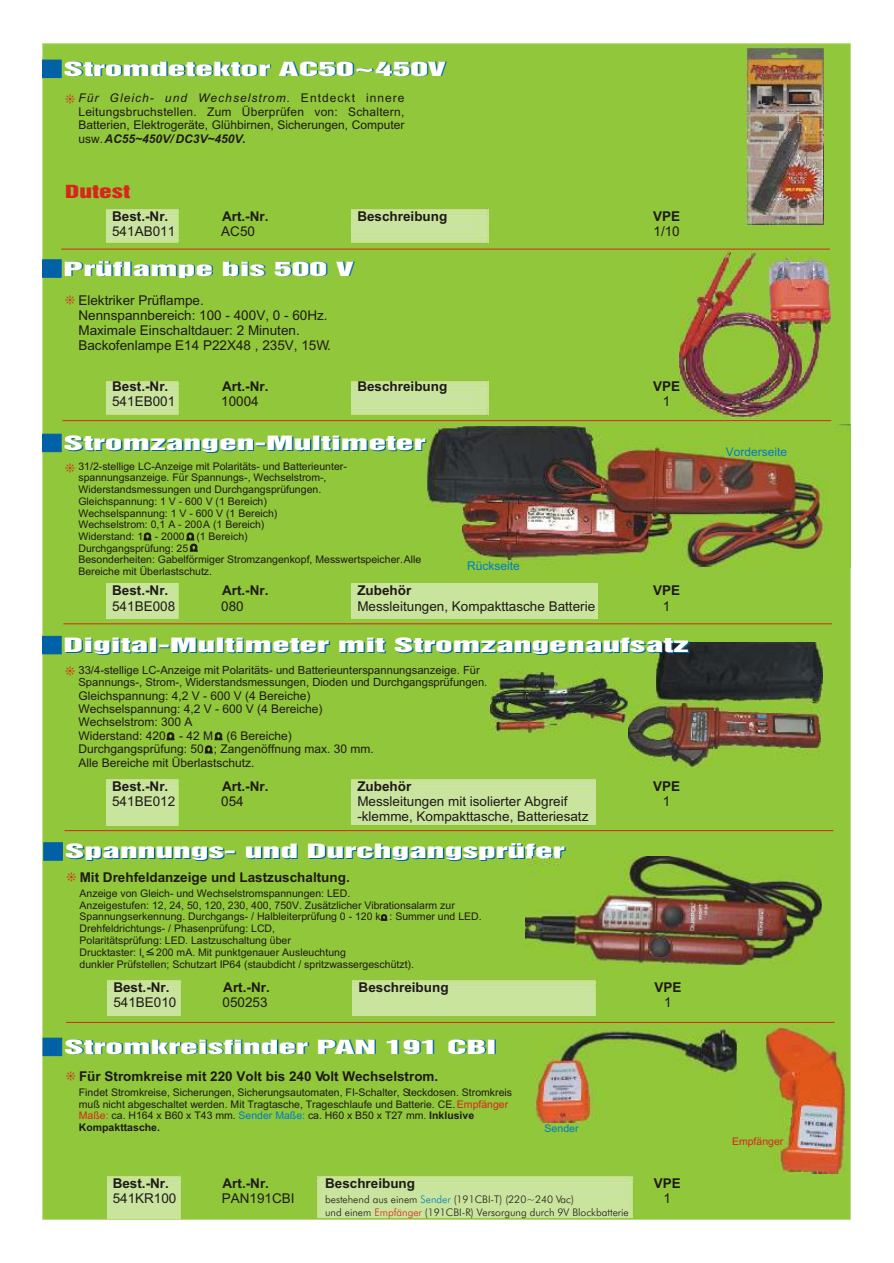
<style>
.page{position:relative;width:894px;height:1263px;background:#fff}
.page>*{position:absolute;margin:0;border:0;box-sizing:border-box;transform-origin:0 0}
.t1{font:18px "Switzerland Inserat";color:#fff;scale:1.97 1}
.t2{font:16.5px "Switzerland Inserat";color:#d9261c;scale:1.54 1}
.t3{font:13.5px/15.1px "Arial";color:#1f1a17}
.t4{font:700 13.5px "Arial";color:#1f1a17}
.t5{font:12px/13.4px "Arial";color:#1f1a17;text-align:justify}
.t6{font:12px "Arial";color:#007dc2}
.t7{font:11.25px/12.6px "Arial";color:#1f1a17}
.t8{font:10.5px/11.7px "Arial";color:#1f1a17}
.t9{font:10.5px "Futura Lt BT";color:#1f1a17}
.t10{font:10.5px "Arial";color:#d9261c}
.t11{font:10.5px "Arial";color:#007dc2}
.t12{font:5.25px "Arial";color:#1f1a17}
.s1{font-style:italic}
.s2{font-weight:700;font-style:italic}
.s3{color:#d9261c}
.s4{color:#007dc2}
.s5{font-weight:700}
</style>
<div class="page">
<div style="left:42px;top:43px;width:809px;height:1177px;background:#91c73b;border:1px solid #badb7d"></div>
<div style="left:42px;top:60px;width:19px;height:18px;background:#0061a6"></div>
<div style="left:44px;top:843px;width:19px;height:17px;background:#0061a6"></div>
<div style="left:43px;top:1038px;width:19px;height:18px;background:#0061a6"></div>
<img style="left:107px;top:779px;width:74px;height:47px">
<img style="left:108px;top:980px;width:74px;height:36px">
<img style="left:107px;top:1176px;width:74px;height:43px">
<div style="left:352px;top:779px;width:243px;height:46px;background:#c9e49d"></div>
<img style="left:353px;top:980px;width:244px;height:35px">
<img style="left:316px;top:1176px;width:317px;height:42px">
<div style="left:42px;top:260px;width:19px;height:17px;background:#0061a6"></div>
<hr style="left:63px;top:624px;width:769px;height:1px;background:#d9261c">
<hr style="left:65px;top:830px;width:768px;height:1px;background:#d9261c">
<hr style="left:66px;top:1022px;width:769px;height:1px;background:#d9261c">
<div style="left:107px;top:583px;width:72px;height:35px;background:#c9e49d"></div>
<div style="left:352px;top:583px;width:246px;height:35px;background:#c9e49d"></div>
<img style="left:747px;top:47px;width:76px;height:179px">
<svg style="left:167px;top:732px;width:7px;height:8px"></svg>
<svg style="left:215px;top:732px;width:7px;height:8px"></svg>
<svg style="left:381px;top:914px;width:6px;height:7px"></svg>
<svg style="left:205px;top:746px;width:7px;height:7px"></svg>
<svg style="left:146px;top:948px;width:8px;height:7px"></svg>
<img style="left:678px;top:251px;width:152px;height:166px">
<img style="left:427px;top:427px;width:166px;height:79px">
<div style="left:42px;top:434px;width:19px;height:18px;background:#0061a6"></div>
<img style="left:655px;top:642px;width:167px;height:61px">
<img style="left:490px;top:671px;width:137px;height:62px">
<img style="left:628px;top:702px;width:193px;height:65px">
<div style="left:42px;top:636px;width:19px;height:18px;background:#0061a6"></div>
<img style="left:526px;top:857px;width:295px;height:108px">
<svg style="left:144px;top:533px;width:7px;height:7px"></svg>
<svg style="left:187px;top:533px;width:11px;height:19px"></svg>
<img style="left:462px;top:457px;width:171px;height:111px">
<img style="left:593px;top:424px;width:257px;height:143px">
<hr style="left:61px;top:249px;width:769px;height:1px;background:#d9261c">
<img style="left:107px;top:208px;width:74px;height:35px">
<img style="left:352px;top:208px;width:138px;height:35px">
<hr style="left:62px;top:420px;width:769px;height:1px;background:#d9261c">
<img style="left:107px;top:381px;width:74px;height:34px">
<img style="left:352px;top:381px;width:138px;height:34px">
<img style="left:765px;top:1027px;width:79px;height:147px">
<img style="left:536px;top:1029px;width:201px;height:93px">
<h1 class="t1" style="left:64px;top:61px;width:196px">Stromdetektor AC50~450V</h1>
<p class="t5" style="left:78px;top:93px;width:328px"><span class="s1">Für Gleich- und Wechselstrom.</span> Entdeckt innere Leitungsbruchstellen. Zum Überprüfen von: Schaltern, Batterien, Elektrogeräte, Glühbirnen, Sicherungen, Computer usw. <span class="s2">AC55~450V/ DC3V~450V.</span></p>
<h2 class="t2" style="left:65px;top:185px;width:44px">Dutest</h2>
<p class="t4" style="left:112px;top:211px;width:58px">Best.-Nr.</p>
<p class="t4" style="left:222px;top:211px;width:48px">Art.-Nr.</p>
<p class="t4" style="left:357px;top:211px;width:92px">Beschreibung</p>
<p class="t4" style="left:653px;top:211px;width:29px">VPE</p>
<p class="t3" style="left:112px;top:225px;width:65px">541AB011</p>
<p class="t3" style="left:221px;top:225px;width:35px">AC50</p>
<p class="t3" style="left:654px;top:225px;width:28px">1/10</p>
<h1 class="t1" style="left:64px;top:261px;width:149px">Prüflampe bis 500 V</h1>
<p class="t3" style="left:78px;top:294px;width:254px">Elektriker Prüflampe.<br>Nennspannbereich: 100 - 400V, 0 - 60Hz.<br>Maximale Einschaltdauer: 2 Minuten.<br>Backofenlampe E14 P22X48 , 235V, 15W.</p>
<p class="t4" style="left:112px;top:382px;width:58px">Best.-Nr.</p>
<p class="t4" style="left:222px;top:382px;width:48px">Art.-Nr.</p>
<p class="t4" style="left:357px;top:382px;width:92px">Beschreibung</p>
<p class="t4" style="left:653px;top:382px;width:29px">VPE</p>
<p class="t3" style="left:112px;top:395px;width:65px">541EB001</p>
<p class="t3" style="left:221px;top:395px;width:39px">10004</p>
<p class="t3" style="left:663px;top:395px;width:9px">1</p>
<h1 class="t1" style="left:64px;top:435px;width:185px">Stromzangen-Multimeter</h1>
<p class="t8" style="left:78px;top:461px;width:344px">31/2-stellige LC-Anzeige mit Polaritäts- und Batterieunter&shy;spannungsanzeige. Für Spannungs-, Wechselstrom-, Widerstandsmessungen und Durchgangsprüfungen.<br>Gleichspannung: 1 V - 600 V (1 Bereich)<br>Wechselspannung: 1 V - 600 V (1 Bereich)<br>Wechselstrom: 0,1 A - 200 A (1 Bereich)<br>Widerstand: 1 - 2000 (1 Bereich)<br>Durchgangsprüfung: 25<br>Besonderheiten: Gabelförmiger Stromzangenkopf, Messwertspeicher. Alle Bereiche mit Überlastschutz.</p>
<p class="t6" style="left:467px;top:561px;width:54px">Rückseite</p>
<p class="t4" style="left:112px;top:586px;width:58px">Best.-Nr.</p>
<p class="t4" style="left:222px;top:586px;width:48px">Art.-Nr.</p>
<p class="t4" style="left:357px;top:586px;width:56px">Zubehör</p>
<p class="t4" style="left:653px;top:586px;width:29px">VPE</p>
<p class="t3" style="left:112px;top:600px;width:65px">541BE008</p>
<p class="t3" style="left:221px;top:600px;width:24px">080</p>
<p class="t3" style="left:357px;top:600px;width:239px">Messleitungen, Kompakttasche Batterie</p>
<p class="t3" style="left:663px;top:600px;width:9px">1</p>
<h1 class="t1" style="left:64px;top:637px;width:319px">Digital-Multimeter mit Stromzangenaufsatz</h1>
<p class="t7" style="left:78px;top:665px;width:410px">33/4-stellige LC-Anzeige mit Polaritäts- und Batterieunterspannungsanzeige. Für<br>Spannungs-, Strom-, Widerstandsmessungen, Dioden und Durchgangsprüfungen.</p>
<p class="t5" style="left:78px;top:690px;width:297px;text-align:left">Gleichspannung: 4,2 V - 600 V (4 Bereiche)<br>Wechselspannung: 4,2 V - 600 V (4 Bereiche)<br>Wechselstrom: 300 A<br>Widerstand: 420 - 42 M (6 Bereiche)<br>Durchgangsprüfung: 50 ; Zangenöffnung max. 30 mm.<br>Alle Bereiche mit Überlastschutz.</p>
<p class="t4" style="left:112px;top:781px;width:58px">Best.-Nr.</p>
<p class="t4" style="left:222px;top:781px;width:48px">Art.-Nr.</p>
<p class="t4" style="left:357px;top:781px;width:56px">Zubehör</p>
<p class="t4" style="left:653px;top:781px;width:29px">VPE</p>
<p class="t3" style="left:112px;top:795px;width:65px">541BE012</p>
<p class="t3" style="left:221px;top:795px;width:24px">054</p>
<p class="t3" style="left:357px;top:795px;width:212px">Messleitungen mit isolierter Abgreif</p>
<p class="t3" style="left:663px;top:795px;width:9px">1</p>
<p class="t3" style="left:357px;top:810px;width:233px">-klemme, Kompakttasche, Batteriesatz</p>
<h1 class="t1" style="left:65px;top:844px;width:255px">Spannungs- und Durchgangsprüfer</h1>
<p class="t4" style="left:80px;top:872px;width:272px">Mit Drehfeldanzeige und Lastzuschaltung.</p>
<p class="t8" style="left:80px;top:888px;width:404px">Anzeige von Gleich- und Wechselstromspannungen: LED.<br>Anzeigestufen: 12, 24, 50, 120, 230, 400, 750V. Zusätzlicher Vibrationsalarm zur Spannungserkennung. Durchgangs- / Halbleiterprüfung 0 - 120 k : Summer und LED.<br>Drehfeldrichtungs- / Phasenprüfung: LCD,<br>Polaritätsprüfung: LED. Lastzuschaltung über<br>Drucktaster: I</p>
<p class="t8" style="left:156px;top:947px;width:191px">200 mA. Mit punktgenauer Ausleuchtung</p>
<p class="t12" style="left:142px;top:954px;width:4px">s</p>
<p class="t8" style="left:80px;top:960px;width:336px">dunkler Prüfstellen; Schutzart IP64 (staubdicht / spritzwassergeschützt).</p>
<p class="t4" style="left:113px;top:982px;width:58px">Best.-Nr.</p>
<p class="t4" style="left:223px;top:982px;width:48px">Art.-Nr.</p>
<p class="t4" style="left:359px;top:982px;width:92px">Beschreibung</p>
<p class="t4" style="left:654px;top:982px;width:29px">VPE</p>
<p class="t3" style="left:113px;top:996px;width:65px">541BE010</p>
<p class="t3" style="left:223px;top:996px;width:47px">050253</p>
<p class="t3" style="left:664px;top:996px;width:9px">1</p>
<h1 class="t1" style="left:64px;top:1039px;width:221px">Stromkreisfinder PAN 191 CBI</h1>
<p class="t4" style="left:79px;top:1071px;width:361px">Für Stromkreise mit 220 Volt bis 240 Volt Wechselstrom.</p>
<p class="t8" style="left:79px;top:1087px;width:435px">Findet Stromkreise, Sicherungen, Sicherungsautomaten, FI-Schalter, Steckdosen. Stromkreis muß nicht abgeschaltet werden. Mit Tragtasche, Trageschlaufe und Batterie. CE. <span class="s3">Empfänger Maße:</span> ca. H164 x B60 x T43 mm. <span class="s4">Sender Maße:</span> ca. H60 x B50 x T27 mm. <span class="s5">Inklusive Kompakttasche.</span></p>
<p class="t11" style="left:545px;top:1125px;width:35px">Sender</p>
<p class="t4" style="left:113px;top:1178px;width:58px">Best.-Nr.</p>
<p class="t4" style="left:223px;top:1178px;width:48px">Art.-Nr.</p>
<p class="t4" style="left:325px;top:1178px;width:92px">Beschreibung</p>
<p class="t4" style="left:654px;top:1178px;width:29px">VPE</p>
<p class="t3" style="left:113px;top:1192px;width:65px">541KR100</p>
<p class="t3" style="left:222px;top:1192px;width:74px">PAN191CBI</p>
<p class="t9" style="left:325px;top:1195px;width:250px">bestehend aus einem <span class="s4">Sender</span> (191CBI-T) (220~240 Vac)</p>
<p class="t3" style="left:663px;top:1192px;width:9px">1</p>
<p class="t9" style="left:325px;top:1208px;width:305px">und einem <span class="s3">Empfänger</span> (191CBI-R) Versorgung durch 9V Blockbatterie</p>
<p class="t6" style="left:726px;top:447px;width:63px">Vorderseite</p>
<p class="t10" style="left:732px;top:1138px;width:53px">Empfänger</p>
</div>
